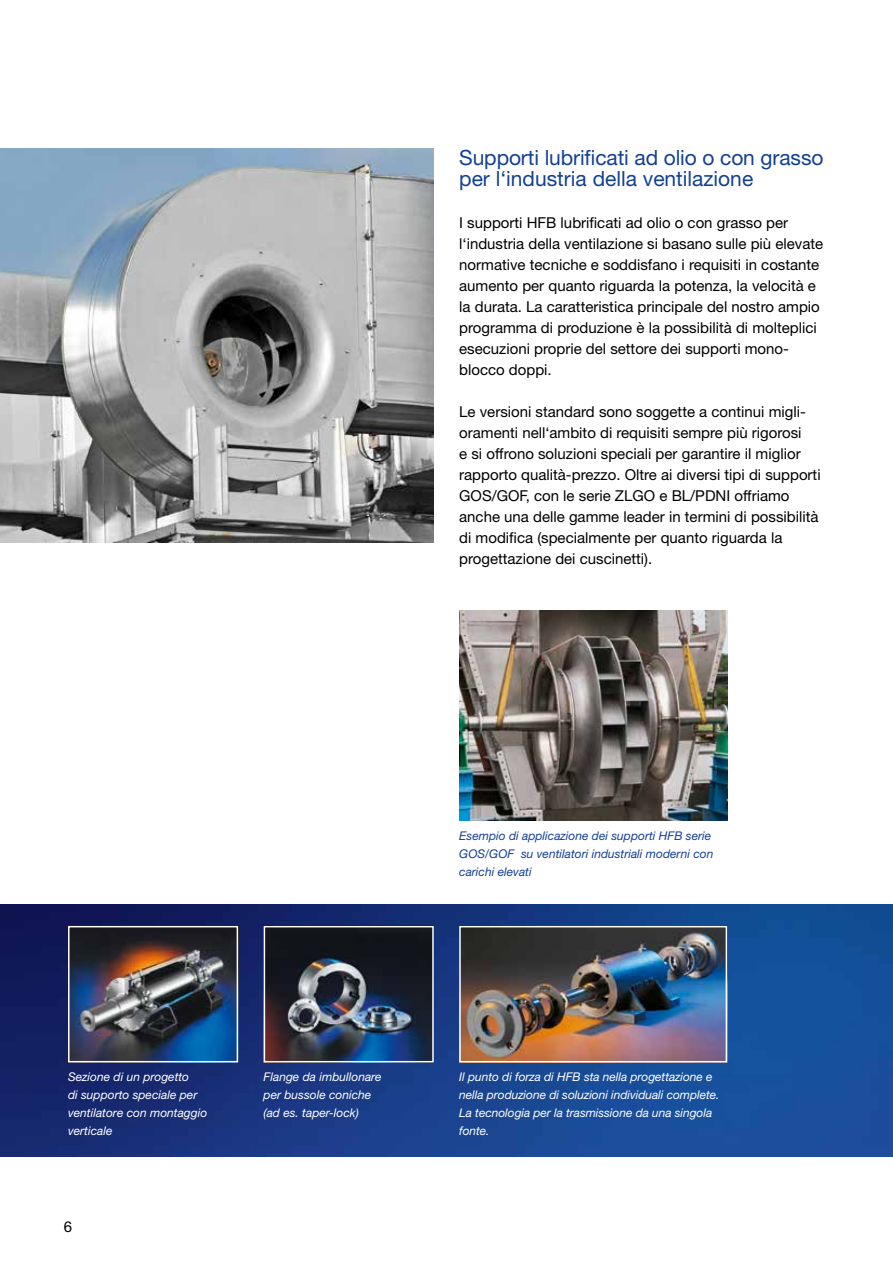
<style>
.page{position:relative;width:893px;height:1263px;background:#fff}
.page>*{position:absolute;margin:0;border:0;box-sizing:border-box;transform-origin:0 0}
.t1{font:21px/21px "Helvetica Neue";letter-spacing:-.005em;color:#134094}
.t2{font:15px/21px "Helvetica Neue";color:#000}
.t3{font:italic 12px/18px "Helvetica Neue";letter-spacing:-.005em;color:#fff}
.t4{font:italic 12px/18px "Helvetica Neue";color:#134094}
</style>
<div class="page">
<img style="left:0;top:905px;width:893px;height:252px">
<img style="left:267px;top:929px;width:164px;height:130px">
<div style="left:264px;top:926px;width:170px;height:136px;border:2px solid #fff"></div>
<img style="left:459px;top:611px;width:268px;height:210px">
<img style="left:462px;top:929px;width:262px;height:130px">
<div style="left:459px;top:926px;width:268px;height:136px;border:2px solid #fff"></div>
<img style="left:0;top:149px;width:434px;height:393px">
<img style="left:71px;top:929px;width:164px;height:130px">
<div style="left:68px;top:926px;width:170px;height:136px;border:2px solid #fff"></div>
<h1 class="t1" style="left:459px;top:147px;width:366px">Supporti lubrificati ad olio o con grasso per l‘industria della ventilazione</h1>
<p class="t2" style="left:459px;top:212px;width:365px">I supporti HFB lubrificati ad olio o con grasso per l‘industria della ventilazione si basano sulle più elevate normative tecniche e soddisfano i requisiti in costante aumento per quanto riguarda la potenza, la velocità e la durata. La caratteristica principale del nostro ampio programma di produzione è la possibilità di molteplici esecuzioni proprie del settore dei supporti mono&shy;blocco doppi.</p>
<p class="t2" style="left:459px;top:401px;width:363px">Le versioni standard sono soggette a continui migli&shy;oramenti nell‘ambito di requisiti sempre più rigorosi<br>e si offrono soluzioni speciali per garantire il miglior rapporto qualità-prezzo. Oltre ai diversi tipi di supporti GOS/GOF, con le serie ZLGO e BL/PDNI offriamo anche una delle gamme leader in termini di possibilità di modifica (specialmente per quanto riguarda la progettazione dei cuscinetti).</p>
<p class="t4" style="left:459px;top:826px;width:256px">Esempio di applicazione dei supporti HFB serie<br>GOS/GOF su ventilatori industriali moderni con carichi elevati</p>
<p class="t3" style="left:68px;top:1068px;width:141px">Sezione di un progetto<br>di supporto speciale per ventilatore con montaggio verticale</p>
<p class="t2" style="left:64px;top:1215px;width:10px">6</p>
<p class="t3" style="left:264px;top:1068px;width:120px">Flange da imbullonare per bussole coniche (ad es. taper-lock)</p>
<p class="t3" style="left:459px;top:1068px;width:262px">Il punto di forza di HFB sta nella progettazione e nella produzione di soluzioni individuali complete.<br>La tecnologia per la trasmissione da una singola fonte.</p>
</div>
